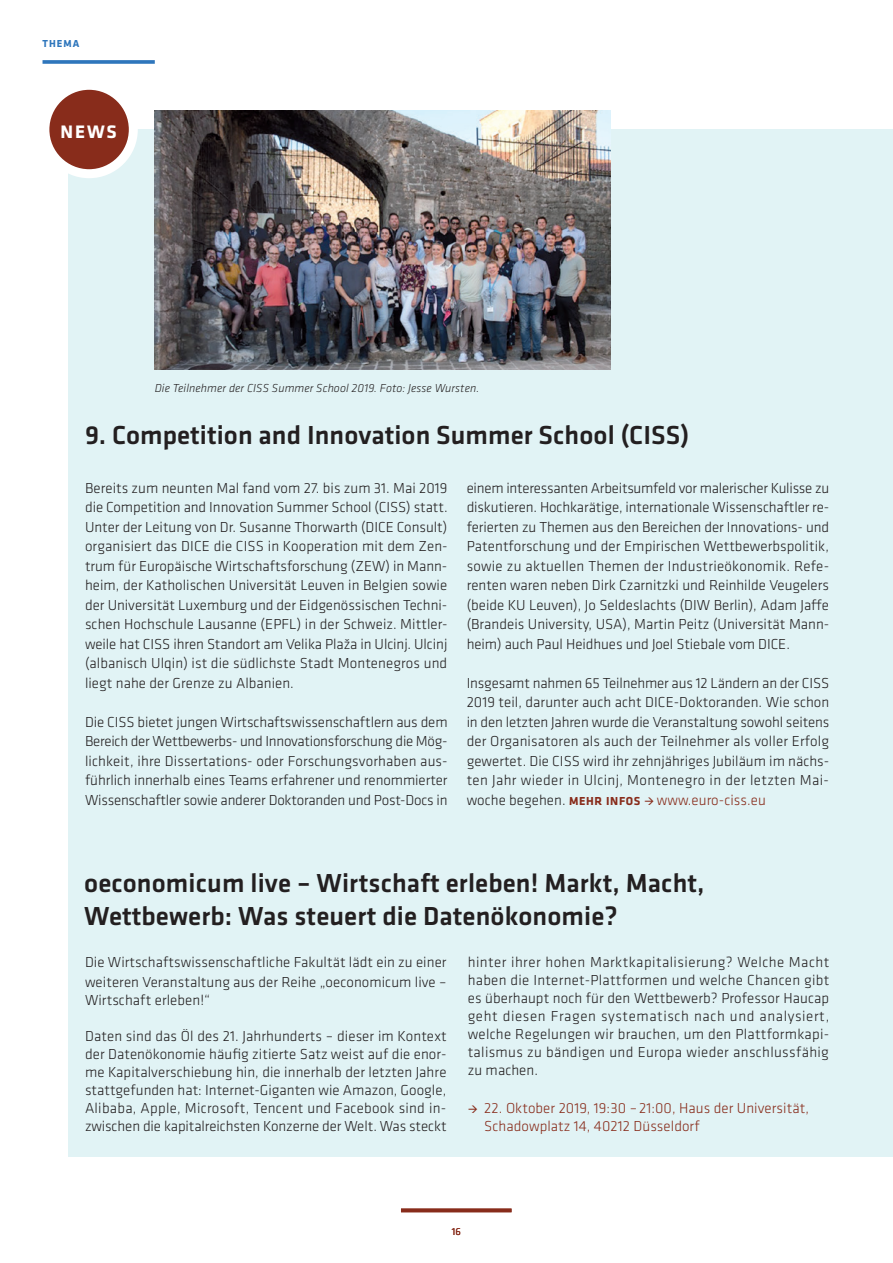
<style>
.page{position:relative;width:893px;height:1263px;background:#fff}
.page>*{position:absolute;margin:0;border:0;box-sizing:border-box;transform-origin:0 0}
.t1{font:500 27px/33px "Klavika Basic";letter-spacing:.005em;color:#231f20}
.t2{font:700 18.75px "Klavika Basic";color:#fff}
.t3{font:300 15px/19.5px "Klavika Basic";letter-spacing:.005em;color:#231f20;text-align:justify}
.t4{font:300 15px/18px "Klavika Basic";letter-spacing:.005em;color:#882c1b}
.t5{font:italic 300 12px "Klavika Basic";letter-spacing:.01em;color:#231f20}
.t6{font:700 10.5px "Klavika Basic";letter-spacing:.1em;color:#2e76bc}
.t7{font:10.5px "Klavika Basic";color:#882c1b}
.s1{font-weight:700;font-size:12px;color:#882c1b}
.s2{color:#882c1b}
</style>
<div class="page">
<svg style="left:43px;top:60px;width:112px;height:4px"></svg>
<svg style="left:401px;top:1208px;width:111px;height:4px"></svg>
<div style="left:68px;top:129px;width:825px;height:1028px;background:#e1f3f5"></div>
<div style="left:45px;top:85px;width:88px;height:89px;background:#882c1b;border-radius:50%"></div>
<div style="left:40px;top:81px;width:98px;height:97px;border:9px solid #fff;border-radius:50%"></div>
<img style="left:155px;top:111px;width:455px;height:259px">
<p class="t6" style="left:43px;top:36px;width:39px">THEMA</p>
<p class="t2" style="left:60px;top:118px;width:58px">NEWS</p>
<p class="t5" style="left:155px;top:380px;width:326px">Die Teilnehmer der CISS Summer School 2019. Foto: Jesse Wursten.</p>
<h1 class="t1" style="left:85px;top:418px;width:606px">9. Competition and Innovation Summer School (CISS)</h1>
<p class="t3" style="left:85px;top:478px;width:364px">Bereits zum neunten Mal fand vom 27. bis zum 31. Mai 2019 die Competition and Innovation Summer School (CISS) statt.<br>Unter der Leitung von Dr. Susanne Thorwarth (DICE Consult) organisiert das DICE die CISS in Kooperation mit dem Zen&shy;trum für Europäische Wirtschaftsforschung (ZEW) in Mann&shy;heim, der Katholischen Universität Leuven in Belgien sowie der Universität Luxemburg und der Eidgenössischen Techni&shy;schen Hochschule Lausanne (EPFL) in der Schweiz. Mittler&shy;weile hat CISS ihren Standort am Velika Plaža in Ulcinj. Ulcinj (albanisch Ulqin) ist die südlichste Stadt Montenegros und liegt nahe der Grenze zu Albanien.</p>
<p class="t3" style="left:85px;top:712px;width:364px">Die CISS bietet jungen Wirtschaftswissenschaftlern aus dem Bereich der Wettbewerbs- und Innovationsforschung die Mög&shy;lichkeit, ihre Dissertations- oder Forschungsvorhaben aus&shy;führlich innerhalb eines Teams erfahrener und renommierter Wissenschaftler sowie anderer Doktoranden und Post-Docs in</p>
<p class="t3" style="left:467px;top:478px;width:364px">einem interessanten Arbeitsumfeld vor malerischer Kulisse zu diskutieren. Hochkarätige, internationale Wissenschaftler re&shy;ferierten zu Themen aus den Bereichen der Innovations- und Patentforschung und der Empirischen Wettbewerbspolitik, sowie zu aktuellen Themen der Industrieökonomik. Refe&shy;renten waren neben Dirk Czarnitzki und Reinhilde Veugelers (beide KU Leuven), Jo Seldeslachts (DIW Berlin), Adam Jaffe (Brandeis University, USA), Martin Peitz (Universität Mann&shy;heim) auch Paul Heidhues und Joel Stiebale vom DICE.</p>
<p class="t3" style="left:467px;top:673px;width:364px">Insgesamt nahmen 65 Teilnehmer aus 12 Ländern an der CISS 2019 teil, darunter auch acht DICE-Doktoranden. Wie schon in den letzten Jahren wurde die Veranstaltung sowohl seitens der Organisatoren als auch der Teilnehmer als voller Erfolg gewertet. Die CISS wird ihr zehnjähriges Jubiläum im nächs&shy;ten Jahr wieder in Ulcinj, Montenegro in der letzten Mai&shy;woche begehen. <span class="s1">MEHR INFOS</span> <span class="s2">→ www.euro-ciss.eu</span></p>
<h1 class="t1" style="left:84px;top:866px;width:622px">oeconomicum live – Wirtschaft erleben! Markt, Macht,<br>Wettbewerb: Was steuert die Datenökonomie?</h1>
<p class="t3" style="left:85px;top:952px;width:363px">Die Wirtschaftswissenschaftliche Fakultät lädt ein zu einer weiteren Veranstaltung aus der Reihe „oeconomicum live –</p>
<p class="t3" style="left:85px;top:990px;width:127px">Wirtschaft erleben!“</p>
<p class="t3" style="left:85px;top:1026px;width:363px;line-height:18px">Daten sind das Öl des 21. Jahrhunderts – dieser im Kontext der Datenökonomie häufig zitierte Satz weist auf die enor&shy;me Kapitalverschiebung hin, die innerhalb der letzten Jahre stattgefunden hat: Internet-Giganten wie Amazon, Google, Alibaba, Apple, Microsoft, Tencent und Facebook sind in&shy;zwischen die kapitalreichsten Konzerne der Welt. Was steckt</p>
<p class="t3" style="left:468px;top:953px;width:363px;line-height:18px;text-align:left">hinter ihrer hohen Marktkapitalisierung? Welche Macht haben die Internet-Plattformen und welche Chancen gibt es überhaupt noch für den Wettbewerb? Professor Haucap geht diesen Fragen systematisch nach und analysiert, welche Regelungen wir brauchen, um den Plattformkapi&shy;talismus zu bändigen und Europa wieder anschlussfähig zu machen.</p>
<p class="t4" style="left:484px;top:1098px;width:326px;text-indent:-16px">→ 22. Oktober 2019, 19:30 – 21:00, Haus der Universität,<br>Schadowplatz 14, 40212 Düsseldorf</p>
<p class="t7" style="left:452px;top:1225px;width:11px">16</p>
</div>
